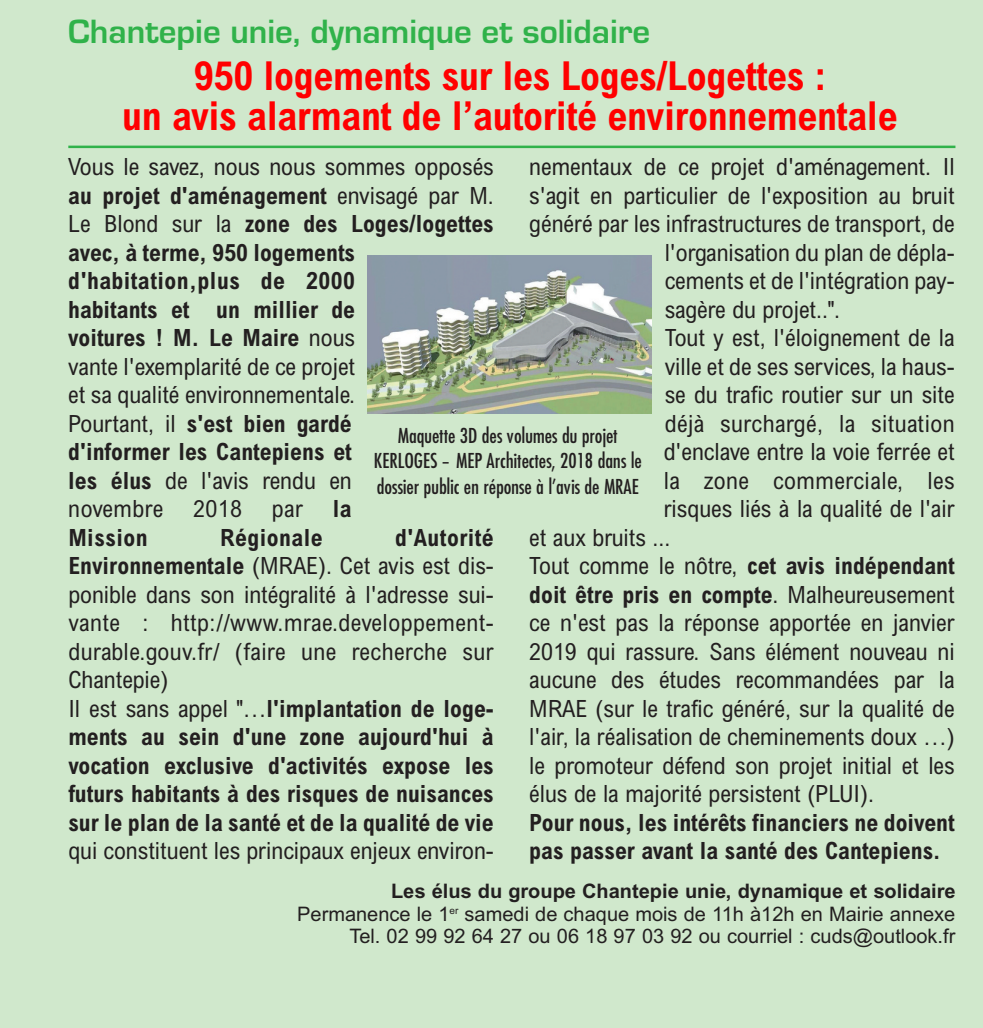
<style>
.page{position:relative;width:983px;height:1028px;background:#fff}
.page>*{position:absolute;margin:0;border:0;box-sizing:border-box;transform-origin:0 0}
.t1{font:700 condensed 40px/40px "Arial";letter-spacing:-.01em;color:#f00;text-align:center}
.t2{font:700 35px "Eurostile";color:#30b24a}
.t3{font:700 condensed 23.75px/28.5px "Arial";color:#231f20}
.t4{font:condensed 23.75px "Arial";color:#231f20}
.t5{font:condensed 23.75px "Arial";letter-spacing:.02em;color:#231f20}
.t6{font:700 condensed 23.75px "Arial";letter-spacing:.02em;color:#231f20}
.t7{font:20px/22.5px "Arial";color:#231f20;text-align:right}
.t8{font:500 condensed 20px/25px "Futura";letter-spacing:-.01em;color:#231f20;text-align:center}
.s1{font-weight:400}
.s2{font-weight:700}
</style>
<div class="page">
<div style="left:0;top:0;width:982px;height:1028px;background:#d0e8cc"></div>
<h2 class="t2" style="left:68px;top:11px;width:583px">Chantepie unie, dynamique et solidaire</h2>
<h1 class="t1" style="left:122px;top:60px;width:776px">950 logements sur les Loges/Logettes :<br>un avis alarmant de l’autorité environnementale</h1>
<p class="t3" style="left:68px;top:155px;width:427px"><span class="s1">Vous le savez, nous nous sommes opposés </span>au projet d'aménagement <span class="s1">envisagé par M.<br>Le Blond sur la</span> zone des Loges/logettes avec, à terme, 950 logements d'habitation,plus de 2000<br>habitants et un millier de<br>voitures ! M. Le Maire <span class="s1">nous<br>vante l'exemplarité de ce projet<br>et sa qualité environnementale.<br>Pourtant, il</span> s'est bien gardé<br>d'informer les Cantepiens et<br>les élus <span class="s1">de l'avis rendu en<br>novembre</span></p>
<p class="t4" style="left:529px;top:158px;width:427px">nementaux de ce projet d'aménagement. Il</p>
<p class="t4" style="left:529px;top:187px;width:427px">s'agit en particulier de l'exposition au bruit</p>
<p class="t4" style="left:529px;top:215px;width:427px">généré par les infrastructures de transport, de</p>
<p class="t4" style="left:664px;top:244px;width:291px">l'organisation du plan de dépla-</p>
<p class="t4" style="left:664px;top:272px;width:291px">cements et de l'intégration pay-</p>
<p class="t4" style="left:664px;top:301px;width:177px">sagère du projet..".</p>
<p class="t4" style="left:664px;top:329px;width:291px">Tout y est, l'éloignement de la</p>
<p class="t4" style="left:664px;top:358px;width:291px">ville et de ses services, la haus-</p>
<p class="t4" style="left:664px;top:386px;width:291px">se du trafic routier sur un site</p>
<p class="t5" style="left:664px;top:415px;width:291px">déjà surchargé, la situation</p>
<p class="t4" style="left:663px;top:443px;width:292px">d'enclave entre la voie ferrée et</p>
<p class="t5" style="left:663px;top:472px;width:292px">la zone commerciale, les</p>
<p class="t4" style="left:663px;top:500px;width:292px">risques liés à la qualité de l'air</p>
<p class="t4" style="left:529px;top:529px;width:143px">et aux bruits ...</p>
<p class="t3" style="left:529px;top:554px;width:427px"><span class="s1">Tout comme le nôtre,</span> cet avis indépendant</p>
<p class="t3" style="left:529px;top:582px;width:427px">doit être pris en compte<span class="s1">. Malheureusement</span></p>
<p class="t4" style="left:529px;top:614px;width:427px">ce n'est pas la réponse apportée en janvier</p>
<p class="t4" style="left:529px;top:643px;width:427px">2019 qui rassure. Sans élément nouveau ni</p>
<p class="t4" style="left:529px;top:671px;width:427px">aucune des études recommandées par la</p>
<p class="t4" style="left:529px;top:700px;width:427px">MRAE (sur le trafic généré, sur la qualité de</p>
<p class="t4" style="left:529px;top:728px;width:427px">l'air, la réalisation de cheminements doux …)</p>
<p class="t4" style="left:529px;top:757px;width:427px">le promoteur défend son projet initial et les</p>
<p class="t4" style="left:529px;top:785px;width:346px">élus de la majorité persistent (PLUI).</p>
<p class="t3" style="left:529px;top:810px;width:427px">Pour nous, les intérêts financiers ne doivent pas passer avant la santé des Cantepiens.</p>
<p class="t8" style="left:374px;top:424px;width:269px">Maquette 3D des volumes du projet<br>KERLOGES – MEP Architectes, 2018 dans le dossier public en réponse à l’avis de MRAE</p>
<p class="t4" style="left:193px;top:500px;width:50px">2018</p>
<p class="t4" style="left:272px;top:500px;width:33px">par</p>
<p class="t3" style="left:333px;top:497px;width:20px">la</p>
<p class="t3" style="left:68px;top:525px;width:427px;text-indent:327px">d'Autorité Environnementale <span class="s1">(MRAE). Cet avis est dis&shy;ponible dans son intégralité à l'adresse sui&shy;vante : http://www.mrae.developpement&shy;durable.gouv.fr/ (faire une recherche sur Chantepie)<br>Il est sans appel "…</span>l'implantation de loge&shy;ments au sein d'une zone aujourd'hui à vocation exclusive d'activités expose les futurs habitants à des risques de nuisances sur le plan de la santé et de la qualité de vie</p>
<p class="t4" style="left:68px;top:842px;width:427px">qui constituent les principaux enjeux environ-</p>
<p class="t6" style="left:68px;top:529px;width:81px">Mission</p>
<p class="t6" style="left:220px;top:529px;width:104px">Régionale</p>
<p class="t7" style="left:297px;top:880px;width:659px"><span class="s2">Les élus du groupe Chantepie unie, dynamique et solidaire<br></span>Permanence le 1<sup>er</sup> samedi de chaque mois de 11h à12h en Mairie annexe<br>Tel. 02 99 92 64 27 ou 06 18 97 03 92 ou courriel : cuds@outlook.fr</p>
</div>
